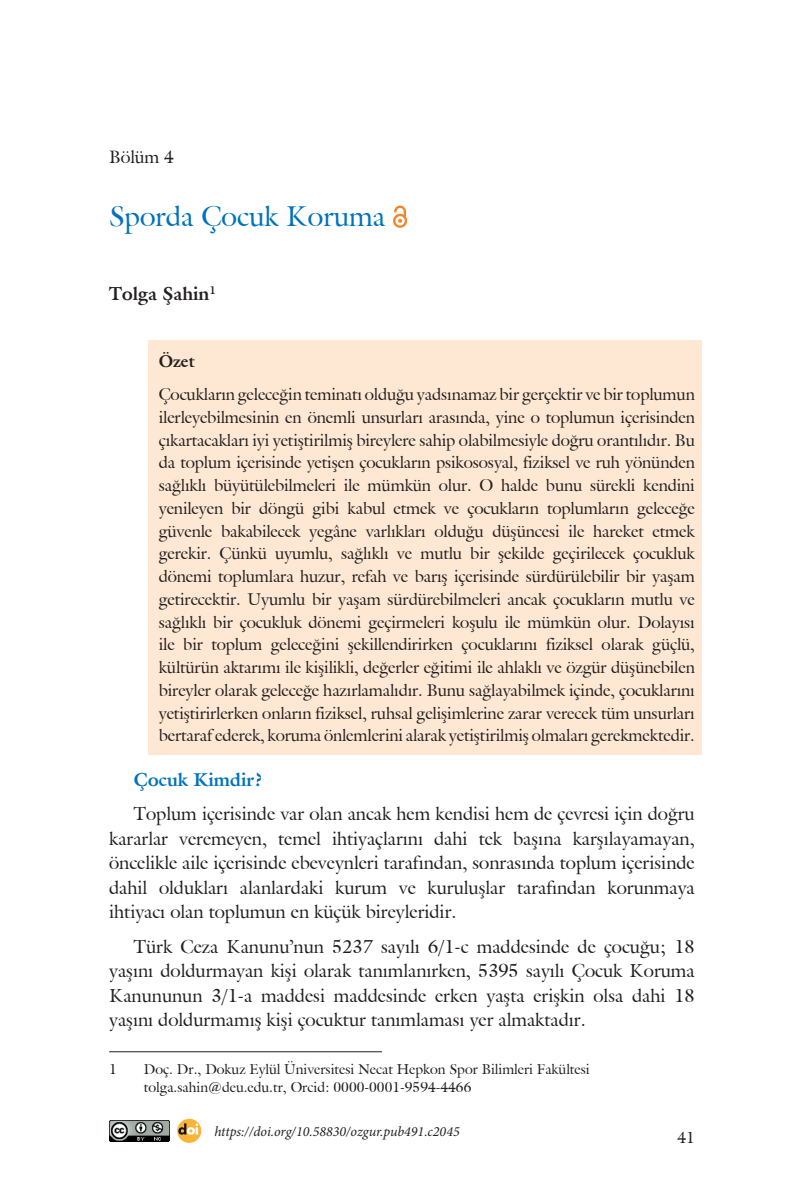
<style>
.page{position:relative;width:794px;height:1191px;background:#fff}
.page>*{position:absolute;margin:0;border:0;box-sizing:border-box;transform-origin:0 0}
.t1{font:28px "Galliard IT Cby BT";color:#0072bc}
.t2{font:18.38px/24.5px "Galliard IT Cby BT";color:#231f20;text-align:justify}
.t3{font:700 18.38px "Galliard IT Cby BT";color:#0072bc}
.t4{font:700 18.38px "Galliard IT Cby BT";color:#231f20}
.t5{font:17.5px "Galliard IT Cby BT";color:#231f20}
.t6{font:16.62px/22.8px "Galliard IT Cby BT";letter-spacing:-.005em;color:#231f20;text-align:justify}
.t7{font:700 16.62px "Galliard IT Cby BT";color:#231f20}
.t8{font:15.75px "Galliard IT Cby BT";color:#231f20}
.t9{font:14px/17.5px "Galliard IT Cby BT";color:#231f20}
.t10{font:italic 14px "Minion Pro";color:#231f20}
</style>
<div class="page">
<div style="left:148px;top:340px;width:554px;height:414px;background:#fee8d3"></div>
<svg style="left:393px;top:205px;width:14px;height:23px"></svg>
<hr style="left:109px;top:1051px;width:273px;height:1px;background:#231f20">
<img style="left:109px;top:1120px;width:60px;height:21px">
<svg style="left:177px;top:1118px;width:24px;height:24px"></svg>
<svg style="left:178px;top:1123px;width:20px;height:11px"></svg>
<p class="t5" style="left:109px;top:145px;width:66px">Bölüm 4</p>
<h1 class="t1" style="left:109px;top:198px;width:278px">Sporda Çocuk Koruma</h1>
<p class="t4" style="left:109px;top:282px;width:108px">Tolga Şahin<sup>1</sup></p>
<p class="t7" style="left:159px;top:351px;width:38px">Özet</p>
<p class="t6" style="left:159px;top:383px;width:537px">Çocukların geleceğin teminatı olduğu yadsınamaz bir gerçektir ve bir toplumun ilerleyebilmesinin en önemli unsurları arasında, yine o toplumun içerisinden çıkartacakları iyi yetiştirilmiş bireylere sahip olabilmesiyle doğru orantılıdır. Bu da toplum içerisinde yetişen çocukların psikososyal, fiziksel ve ruh yönünden sağlıklı büyütülebilmeleri ile mümkün olur. O halde bunu sürekli kendini yenileyen bir döngü gibi kabul etmek ve çocukların toplumların geleceğe güvenle bakabilecek yegâne varlıkları olduğu düşüncesi ile hareket etmek gerekir. Çünkü uyumlu, sağlıklı ve mutlu bir şekilde geçirilecek çocukluk dönemi toplumlara huzur, refah ve barış içerisinde sürdürülebilir bir yaşam getirecektir. Uyumlu bir yaşam sürdürebilmeleri ancak çocukların mutlu ve sağlıklı bir çocukluk dönemi geçirmeleri koşulu ile mümkün olur. Dolayısı ile bir toplum geleceğini şekillendirirken çocuklarını fiziksel olarak güçlü, kültürün aktarımı ile kişilikli, değerler eğitimi ile ahlaklı ve özgür düşünebilen bireyler olarak geleceğe hazırlamalıdır. Bunu sağlayabilmek içinde, çocuklarını yetiştirirlerken onların fiziksel, ruhsal gelişimlerine zarar verecek tüm unsurları bertaraf ederek, koruma önlemlerini alarak yetiştirilmiş olmaları gerekmektedir.</p>
<p class="t3" style="left:134px;top:767px;width:130px">Çocuk Kimdir?</p>
<p class="t2" style="left:109px;top:801px;width:587px;text-indent:25px">Toplum içerisinde var olan ancak hem kendisi hem de çevresi için doğru kararlar veremeyen, temel ihtiyaçlarını dahi tek başına karşılayamayan, öncelikle aile içerisinde ebeveynleri tarafından, sonrasında toplum içerisinde dahil oldukları alanlardaki kurum ve kuruluşlar tarafından korunmaya ihtiyacı olan toplumun en küçük bireyleridir.</p>
<p class="t2" style="left:109px;top:934px;width:587px;text-indent:25px">Türk Ceza Kanunu’nun 5237 sayılı 6/1-c maddesinde de çocuğu; 18 yaşını doldurmayan kişi olarak tanımlanırken, 5395 sayılı Çocuk Koruma Kanununun 3/1-a maddesi maddesinde erken yaşta erişkin olsa dahi 18 yaşını doldurmamış kişi çocuktur tanımlaması yer almaktadır.</p>
<p class="t9" style="left:109px;top:1060px;width:9px">1</p>
<p class="t9" style="left:144px;top:1060px;width:447px">Doç. Dr., Dokuz Eylül Üniversitesi Necat Hepkon Spor Bilimleri Fakültesi tolga.sahin@deu.edu.tr, Orcid: 0000-0001-9594-4466</p>
<p class="t10" style="left:214px;top:1121px;width:247px">https://doi.org/10.58830/ozgur.pub491.c2045</p>
<p class="t8" style="left:677px;top:1127px;width:19px">41</p>
</div>
